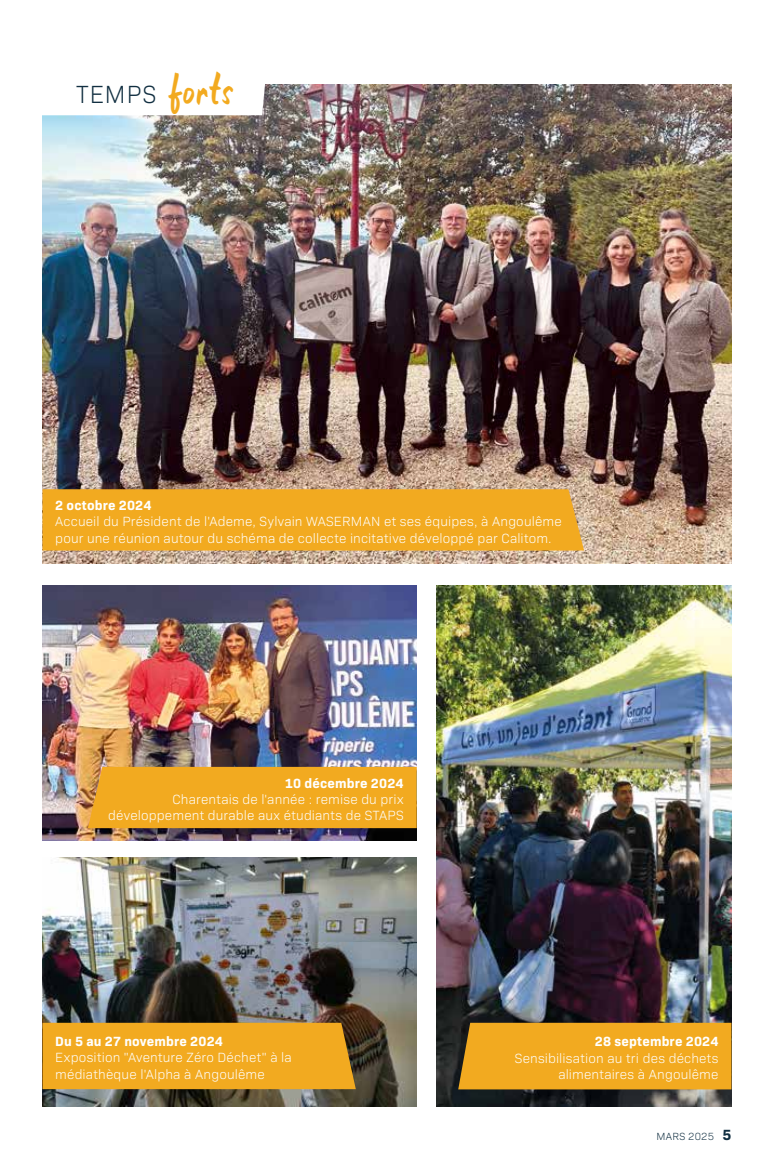
<style>
.page{position:relative;width:774px;height:1170px;background:#fff}
.page>*{position:absolute;margin:0;border:0;box-sizing:border-box;transform-origin:0 0}
.t1{font:300 25.2px "Bio Sans";letter-spacing:.05em;color:#112f41;scale:.95 1}
.t2{font:300 13.5px/16.2px "Bio Sans";letter-spacing:.01em;color:#fff}
.t3{font:700 13.5px "Bio Sans";letter-spacing:.01em;color:#fff}
.t4{font:300 10.5px "Bio Sans";letter-spacing:.03em;color:#112f41}
.s1{font-family:"Gultan Bonte";font-weight:400;font-size:44.1px;color:#f2aa20}
.s2{font-weight:700;font-size:15px}
</style>
<div class="page">
<img style="left:43px;top:857px;width:374px;height:249px">
<img style="left:43px;top:85px;width:688px;height:478px">
<img style="left:43px;top:585px;width:374px;height:255px">
<img style="left:437px;top:585px;width:294px;height:521px">
<div style="left:43px;top:489px;width:541px;height:61px;background:#f2aa20"></div>
<div style="left:88px;top:766px;width:329px;height:62px;background:#f2aa20"></div>
<div style="left:43px;top:1022px;width:313px;height:67px;background:#f2aa20"></div>
<div style="left:458px;top:1022px;width:273px;height:67px;background:#f2aa20"></div>
<svg style="left:43px;top:84px;width:225px;height:31px"></svg>
<h1 class="t1" style="left:77px;top:76px;width:168px">TEMPS <span class="s1">forts</span></h1>
<p class="t3" style="left:55px;top:495px;width:98px">2 octobre 2024</p>
<p class="t2" style="left:55px;top:512px;width:508px">Accueil du Président de l'Ademe, Sylvain WASERMAN et ses équipes, à Angoulême pour une réunion autour du schéma de collecte incitative développé par Calitom.</p>
<p class="t3" style="left:285px;top:772px;width:120px">10 décembre 2024</p>
<p class="t2" style="left:108px;top:790px;width:297px;text-align:right">Charentais de l'année : remise du prix développement durable aux étudiants de STAPS</p>
<p class="t3" style="left:55px;top:1031px;width:169px">Du 5 au 27 novembre 2024</p>
<p class="t2" style="left:55px;top:1048px;width:238px">Exposition "Aventure Zéro Déchet" à la médiathèque l'Alpha à Angoulême</p>
<p class="t3" style="left:595px;top:1031px;width:125px">28 septembre 2024</p>
<p class="t2" style="left:515px;top:1048px;width:205px;text-align:right">Sensibilisation au tri des déchets alimentaires à Angoulême</p>
<p class="t4" style="left:656px;top:1128px;width:76px">MARS 2025 <span class="s2">5</span></p>
</div>
